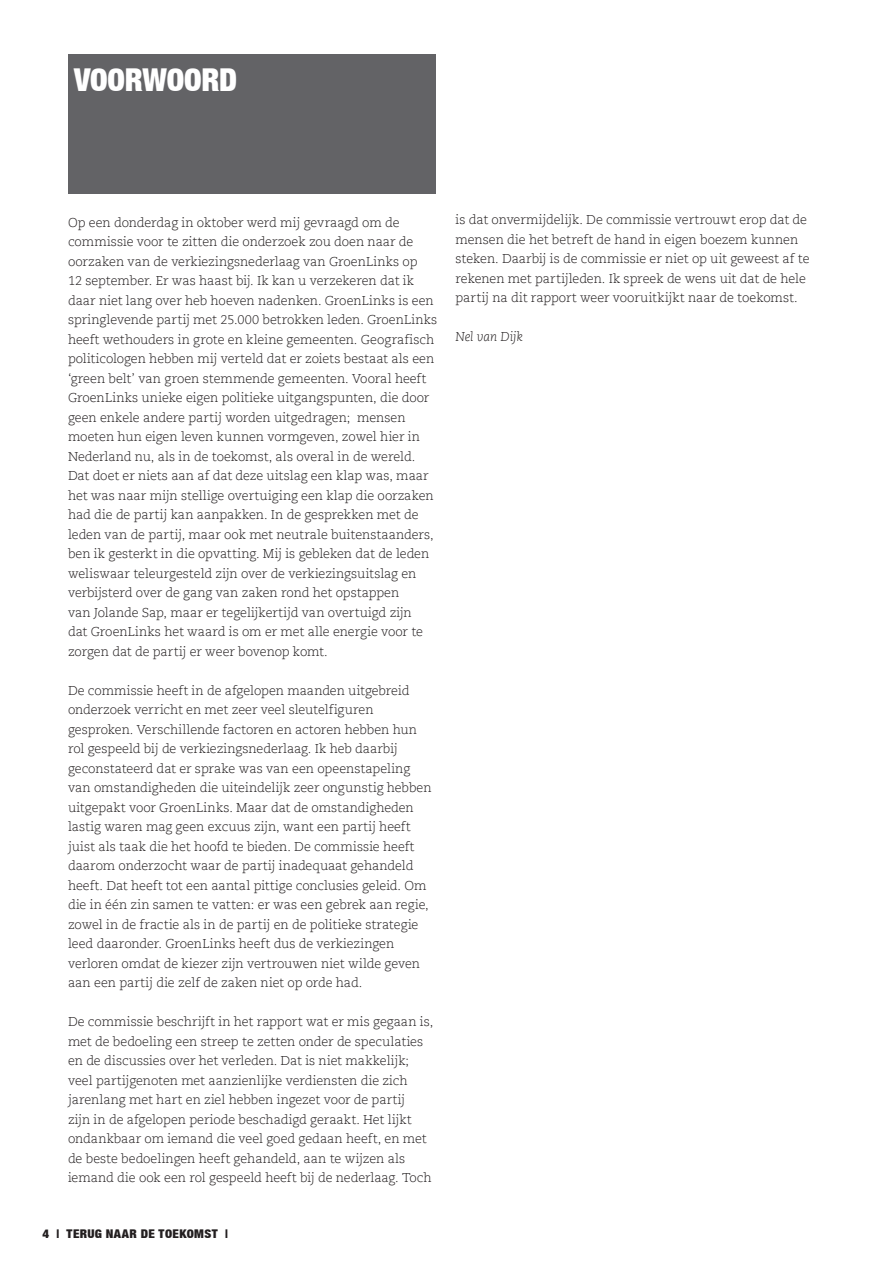
<style>
.page{position:relative;width:893px;height:1263px;background:#fff}
.page>*{position:absolute;margin:0;border:0;box-sizing:border-box;transform-origin:0 0}
.t1{font:900 condensed 31.5px "Helvetica Neue LT";letter-spacing:-.005em;color:#fff}
.t2{font:12.75px/19.5px "Caecilia LT Light";letter-spacing:-.005em;color:#231f20}
.t3{font:italic 12.75px "Caecilia LT Light";letter-spacing:-.02em;color:#231f20}
.t4{font:900 condensed 12px "Helvetica Neue LT";letter-spacing:.03em;color:#231f20;scale:1.07 1}
</style>
<div class="page">
<div style="left:68px;top:54px;width:368px;height:140px;background:#636366"></div>
<h1 class="t1" style="left:74px;top:60px;width:165px">VOORWOORD</h1>
<p class="t2" style="left:68px;top:213px;width:371px">Op een donderdag in oktober werd mij gevraagd om de commissie voor te zitten die onderzoek zou doen naar de oorzaken van de verkiezingsnederlaag van GroenLinks op<br>12 september. Er was haast bij. Ik kan u verzekeren dat ik daar niet lang over heb hoeven nadenken. GroenLinks is een springlevende partij met 25.000 betrokken leden. GroenLinks heeft wethouders in grote en kleine gemeenten. Geografisch politicologen hebben mij verteld dat er zoiets bestaat als een ‘green belt’ van groen stemmende gemeenten. Vooral heeft GroenLinks unieke eigen politieke uitgangspunten, die door geen enkele andere partij worden uitgedragen; mensen moeten hun eigen leven kunnen vormgeven, zowel hier in Nederland nu, als in de toekomst, als overal in de wereld.<br>Dat doet er niets aan af dat deze uitslag een klap was, maar het was naar mijn stellige overtuiging een klap die oorzaken had die de partij kan aanpakken. In de gesprekken met de leden van de partij, maar ook met neutrale buitenstaanders, ben ik gesterkt in die opvatting. Mij is gebleken dat de leden weliswaar teleurgesteld zijn over de verkiezingsuitslag en verbijsterd over de gang van zaken rond het opstappen<br>van Jolande Sap, maar er tegelijkertijd van overtuigd zijn<br>dat GroenLinks het waard is om er met alle energie voor te zorgen dat de partij er weer bovenop komt.</p>
<p class="t2" style="left:68px;top:681px;width:365px">De commissie heeft in de afgelopen maanden uitgebreid onderzoek verricht en met zeer veel sleutelfiguren gesproken. Verschillende factoren en actoren hebben hun rol gespeeld bij de verkiezingsnederlaag. Ik heb daarbij geconstateerd dat er sprake was van een opeenstapeling van omstandigheden die uiteindelijk zeer ongunstig hebben uitgepakt voor GroenLinks. Maar dat de omstandigheden lastig waren mag geen excuus zijn, want een partij heeft juist als taak die het hoofd te bieden. De commissie heeft daarom onderzocht waar de partij inadequaat gehandeld heeft. Dat heeft tot een aantal pittige conclusies geleid. Om die in één zin samen te vatten: er was een gebrek aan regie, zowel in de fractie als in de partij en de politieke strategie leed daaronder. GroenLinks heeft dus de verkiezingen verloren omdat de kiezer zijn vertrouwen niet wilde geven aan een partij die zelf de zaken niet op orde had.</p>
<p class="t2" style="left:68px;top:1012px;width:367px">De commissie beschrijft in het rapport wat er mis gegaan is, met de bedoeling een streep te zetten onder de speculaties en de discussies over het verleden. Dat is niet makkelijk; veel partijgenoten met aanzienlijke verdiensten die zich jarenlang met hart en ziel hebben ingezet voor de partij<br>zijn in de afgelopen periode beschadigd geraakt. Het lijkt ondankbaar om iemand die veel goed gedaan heeft, en met de beste bedoelingen heeft gehandeld, aan te wijzen als iemand die ook een rol gespeeld heeft bij de nederlaag. Toch</p>
<p class="t4" style="left:43px;top:1226px;width:175px">4 | TERUG NAAR DE TOEKOMST |</p>
<p class="t2" style="left:455px;top:210px;width:355px">is dat onvermijdelijk. De commissie vertrouwt erop dat de mensen die het betreft de hand in eigen boezem kunnen steken. Daarbij is de commissie er niet op uit geweest af te rekenen met partijleden. Ik spreek de wens uit dat de hele partij na dit rapport weer vooruitkijkt naar de toekomst.</p>
<p class="t3" style="left:455px;top:330px;width:69px">Nel van Dijk</p>
</div>
